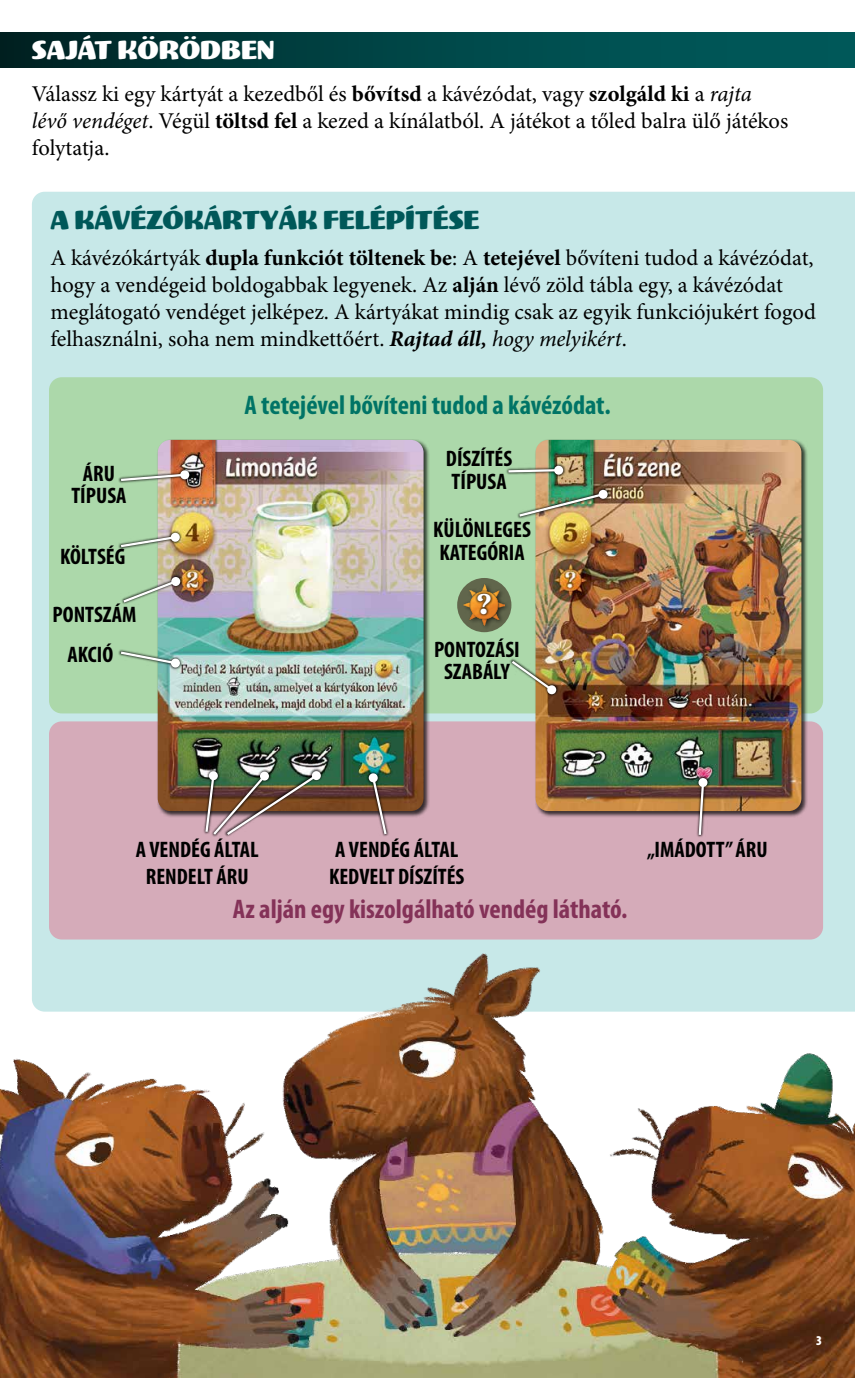
<style>
.page{position:relative;width:855px;height:1378px;background:#fff}
.page>*{position:absolute;margin:0;border:0;box-sizing:border-box;transform-origin:0 0}
.t1{font:700 28.57px "Etna";color:#fff}
.t2{font:700 condensed 27px "Myriad Pro";color:#843258}
.t3{font:700 condensed 27px "Myriad Pro";color:#007466}
.t4{font:27px "Meatball";color:#005859}
.t5{font:27px "Meatball";color:#fff}
.t6{font:22.5px/27px "Minion Pro";color:#000}
.t7{font:700 condensed 22.5px/22.5px "Myriad Pro";color:#000}
.t8{font:900 condensed 13.5px "Myriad Pro";color:#fff}
.s1{font-weight:700}
.s2{font-style:italic}
.s3{font-weight:700;font-style:italic}
</style>
<div class="page">
<div style="left:32px;top:192px;width:823px;height:761px;background:#c7e8e8"></div>
<div style="left:49px;top:377px;width:774px;height:336px;background:#acd8aa;border-radius:13px"></div>
<div style="left:49px;top:721px;width:774px;height:218px;background:#d5abb9;border-radius:13px"></div>
<div style="left:157px;top:439px;width:273px;height:378px;background:#000;opacity:.75"></div>
<img style="left:158px;top:440px;width:265px;height:371px">
<div style="left:534px;top:439px;width:273px;height:378px;background:#000;opacity:.75"></div>
<img style="left:535px;top:440px;width:266px;height:371px">
<div style="left:0;top:32px;width:855px;height:35px;background:linear-gradient(to right,#002727,#006061)"></div>
<div style="left:118px;top:467px;width:74px;height:17px;background:#000;opacity:.75"></div>
<svg style="left:119px;top:472px;width:68px;height:10px"></svg>
<div style="left:180px;top:470px;width:9px;height:9px;background:#fff;border-radius:50%"></div>
<div style="left:505px;top:463px;width:61px;height:14px;background:#000;opacity:.75"></div>
<svg style="left:506px;top:468px;width:49px;height:6px"></svg>
<div style="left:554px;top:466px;width:9px;height:9px;background:#fff;border-radius:50%"></div>
<div style="left:516px;top:487px;width:94px;height:32px;background:#000;opacity:.75"></div>
<img style="left:517px;top:491px;width:89px;height:27px">
<div style="left:598px;top:490px;width:9px;height:9px;background:#fff;border-radius:50%"></div>
<div style="left:509px;top:658px;width:50px;height:39px;background:#000;opacity:.75"></div>
<svg style="left:509px;top:659px;width:46px;height:34px"></svg>
<div style="left:547px;top:685px;width:9px;height:9px;background:#fff;border-radius:50%"></div>
<div style="left:118px;top:530px;width:65px;height:20px;background:#000;opacity:.75"></div>
<svg style="left:118px;top:535px;width:60px;height:14px"></svg>
<div style="left:171px;top:533px;width:9px;height:9px;background:#fff;border-radius:50%"></div>
<div style="left:202px;top:768px;width:18px;height:67px;background:#000;opacity:.75"></div>
<div style="left:224px;top:768px;width:100px;height:70px;background:#000;opacity:.75"></div>
<img style="left:204px;top:772px;width:115px;height:65px">
<div style="left:312px;top:771px;width:9px;height:9px;background:#fff;border-radius:50%"></div>
<div style="left:366px;top:770px;width:23px;height:67px;background:#000;opacity:.75"></div>
<svg style="left:370px;top:775px;width:18px;height:61px"></svg>
<div style="left:369px;top:773px;width:9px;height:9px;background:#fff;border-radius:50%"></div>
<div style="left:695px;top:775px;width:15px;height:62px;background:#000;opacity:.75"></div>
<svg style="left:697px;top:780px;width:8px;height:57px"></svg>
<div style="left:698px;top:778px;width:9px;height:9px;background:#fff;border-radius:50%"></div>
<div style="left:121px;top:574px;width:62px;height:31px;background:#000;opacity:.75"></div>
<svg style="left:121px;top:578px;width:58px;height:26px"></svg>
<div style="left:171px;top:577px;width:9px;height:9px;background:#fff;border-radius:50%"></div>
<div style="left:118px;top:648px;width:65px;height:22px;background:#000;opacity:.75"></div>
<svg style="left:118px;top:650px;width:60px;height:16px"></svg>
<div style="left:171px;top:658px;width:9px;height:9px;background:#fff;border-radius:50%"></div>
<svg style="left:457px;top:578px;width:54px;height:54px"></svg>
<div style="left:461px;top:582px;width:49px;height:48px;background:#000;opacity:.75"></div>
<img style="left:464px;top:585px;width:41px;height:40px">
<div style="left:475px;top:590px;width:19px;height:26px;background:#000;opacity:.75"></div>
<img style="left:0;top:953px;width:855px;height:425px">
<p class="t5" style="left:32px;top:34px;width:244px">SAJÁT KÖRÖDBEN</p>
<p class="t6" style="left:32px;top:81px;width:758px">Válassz ki egy kártyát a kezedből és <span class="s1">bővítsd</span> a kávézódat, vagy <span class="s1">szolgáld ki</span> a <span class="s2">rajta lévő vendéget</span>. Végül <span class="s1">töltsd fel</span> a kezed a kínálatból. A játékot a tőled balra ülő játékos folytatja.</p>
<p class="t4" style="left:50px;top:204px;width:430px">A KÁVÉZÓKÁRTYÁK FELÉPÍTÉSE</p>
<p class="t6" style="left:50px;top:244px;width:767px">A kávézókártyák <span class="s1">dupla funkciót töltenek be</span>: A <span class="s1">tetejével</span> bővíteni tudod a kávézódat, hogy a vendégeid boldogabbak legyenek. Az <span class="s1">alján</span> lévő zöld tábla egy, a kávézódat meglátogató vendéget jelképez. A kártyákat mindig csak az egyik funkciójukért fogod felhasználni, soha nem mindkettőért. <span class="s3">Rajtad áll,</span> <span class="s2">hogy melyikért</span>.</p>
<p class="t7" style="left:71px;top:461px;width:57px;text-align:center">ÁRU<br>TÍPUSA</p>
<p class="t7" style="left:60px;top:545px;width:67px">KÖLTSÉG</p>
<p class="t7" style="left:53px;top:603px;width:85px">PONTSZÁM</p>
<p class="t7" style="left:68px;top:643px;width:47px">AKCIÓ</p>
<p class="t3" style="left:244px;top:388px;width:368px">A tetejével bővíteni tudod a kávézódat.</p>
<p class="t7" style="left:446px;top:447px;width:68px">DÍSZÍTÉS<br>TÍPUSA</p>
<p class="t7" style="left:433px;top:518px;width:99px">KÜLÖNLEGES<br>KATEGÓRIA</p>
<p class="t1" style="left:476px;top:582px;width:17px">?</p>
<p class="t7" style="left:434px;top:637px;width:87px;text-align:center">PONTOZÁSI<br>SZABÁLY</p>
<p class="t7" style="left:136px;top:836px;width:124px;line-height:27px;text-align:center">A VENDÉG ÁLTAL<br>RENDELT ÁRU</p>
<p class="t7" style="left:329px;top:836px;width:137px;line-height:27px">A VENDÉG ÁLTAL<br>KEDVELT DÍSZÍTÉS</p>
<p class="t7" style="left:647px;top:838px;width:122px">„IMÁDOTT” ÁRU</p>
<p class="t2" style="left:233px;top:892px;width:396px">Az alján egy kiszolgálható vendég látható.</p>
<p class="t8" style="left:816px;top:1333px;width:7px">3</p>
</div>
